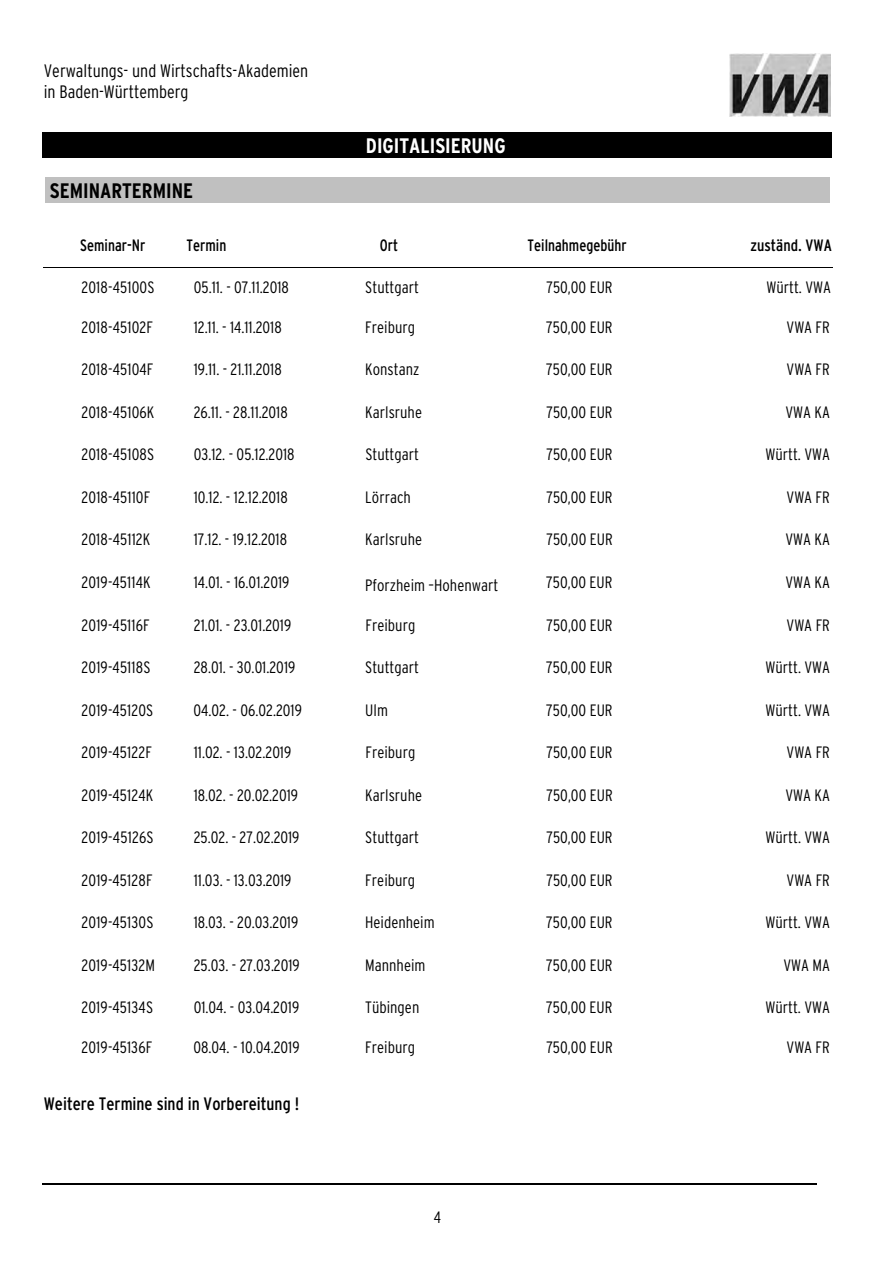
<style>
.page{position:relative;width:893px;height:1263px;background:#fff}
.page>*{position:absolute;margin:0;border:0;box-sizing:border-box;transform-origin:0 0}
.t1{font:700 21px "Interstate Condensed";color:#fff}
.t2{font:700 21px "Interstate Condensed";color:#000}
.t3{font:300 18px/21.6px "Interstate Condensed";color:#000}
.t4{font:18px "Interstate Condensed";color:#000}
.t5{font:300 16.5px "Interstate Condensed";color:#000}
.t6{font:16.5px "Interstate Condensed";color:#000;scale:.95 1}
.t7{font:16.5px "Interstate Condensed";color:#000}
</style>
<div class="page">
<div style="left:42px;top:133px;width:790px;height:25px;background:#000"></div>
<img style="left:729px;top:53px;width:101px;height:64px">
<hr style="left:43px;top:1184px;width:774px;height:1px;background:#000">
<div style="left:45px;top:178px;width:784px;height:25px;background:#c0c0c0"></div>
<hr style="left:43px;top:267px;width:790px;height:1px;background:#000">
<p class="t3" style="left:44px;top:61px;width:266px">Verwaltungs- und Wirtschafts-Akademien in Baden-Württemberg</p>
<p class="t2" style="left:50px;top:182px;width:145px">SEMINARTERMINE</p>
<p class="t1" style="left:366px;top:137px;width:141px">DIGITALISIERUNG</p>
<p class="t6" style="left:80px;top:239px;width:70px">Seminar-Nr</p>
<p class="t6" style="left:187px;top:239px;width:43px">Termin</p>
<p class="t6" style="left:380px;top:239px;width:21px">Ort</p>
<p class="t6" style="left:527px;top:239px;width:106px">Teilnahmegebühr</p>
<p class="t7" style="left:750px;top:239px;width:83px">zuständ. VWA</p>
<p class="t5" style="left:81px;top:281px;width:75px">2018-45100S</p>
<p class="t5" style="left:194px;top:281px;width:97px">05.11. - 07.11.2018</p>
<p class="t5" style="left:365px;top:281px;width:55px">Stuttgart</p>
<p class="t5" style="left:546px;top:281px;width:68px">750,00 EUR</p>
<p class="t5" style="left:766px;top:281px;width:66px">Württ. VWA</p>
<p class="t5" style="left:81px;top:321px;width:73px">2018-45102F</p>
<p class="t5" style="left:194px;top:321px;width:90px">12.11. - 14.11.2018</p>
<p class="t5" style="left:365px;top:321px;width:51px">Freiburg</p>
<p class="t5" style="left:546px;top:321px;width:68px">750,00 EUR</p>
<p class="t5" style="left:786px;top:321px;width:45px">VWA FR</p>
<p class="t5" style="left:81px;top:363px;width:74px">2018-45104F</p>
<p class="t5" style="left:194px;top:363px;width:89px">19.11. - 21.11.2018</p>
<p class="t5" style="left:365px;top:363px;width:56px">Konstanz</p>
<p class="t5" style="left:546px;top:363px;width:68px">750,00 EUR</p>
<p class="t5" style="left:786px;top:363px;width:45px">VWA FR</p>
<p class="t5" style="left:81px;top:406px;width:75px">2018-45106K</p>
<p class="t5" style="left:194px;top:406px;width:96px">26.11. - 28.11.2018</p>
<p class="t5" style="left:365px;top:406px;width:58px">Karlsruhe</p>
<p class="t5" style="left:546px;top:406px;width:68px">750,00 EUR</p>
<p class="t5" style="left:785px;top:406px;width:46px">VWA KA</p>
<p class="t5" style="left:81px;top:448px;width:74px">2018-45108S</p>
<p class="t5" style="left:194px;top:448px;width:102px">03.12. - 05.12.2018</p>
<p class="t5" style="left:365px;top:448px;width:55px">Stuttgart</p>
<p class="t5" style="left:546px;top:448px;width:68px">750,00 EUR</p>
<p class="t5" style="left:765px;top:448px;width:66px">Württ. VWA</p>
<p class="t5" style="left:81px;top:491px;width:71px">2018-45110F</p>
<p class="t5" style="left:194px;top:491px;width:95px">10.12. - 12.12.2018</p>
<p class="t5" style="left:365px;top:491px;width:47px">Lörrach</p>
<p class="t5" style="left:546px;top:491px;width:68px">750,00 EUR</p>
<p class="t5" style="left:786px;top:491px;width:45px">VWA FR</p>
<p class="t5" style="left:81px;top:533px;width:71px">2018-45112K</p>
<p class="t5" style="left:194px;top:533px;width:95px">17.12. - 19.12.2018</p>
<p class="t5" style="left:365px;top:533px;width:58px">Karlsruhe</p>
<p class="t5" style="left:546px;top:533px;width:68px">750,00 EUR</p>
<p class="t5" style="left:785px;top:533px;width:46px">VWA KA</p>
<p class="t5" style="left:81px;top:576px;width:71px">2019-45114K</p>
<p class="t5" style="left:194px;top:576px;width:97px">14.01. - 16.01.2019</p>
<p class="t5" style="left:365px;top:579px;width:135px">Pforzheim –Hohenwart</p>
<p class="t5" style="left:546px;top:576px;width:68px">750,00 EUR</p>
<p class="t5" style="left:785px;top:576px;width:46px">VWA KA</p>
<p class="t5" style="left:81px;top:619px;width:70px">2019-45116F</p>
<p class="t5" style="left:194px;top:619px;width:99px">21.01. - 23.01.2019</p>
<p class="t5" style="left:365px;top:619px;width:51px">Freiburg</p>
<p class="t5" style="left:546px;top:619px;width:68px">750,00 EUR</p>
<p class="t5" style="left:786px;top:619px;width:45px">VWA FR</p>
<p class="t5" style="left:81px;top:661px;width:71px">2019-45118S</p>
<p class="t5" style="left:194px;top:661px;width:103px">28.01. - 30.01.2019</p>
<p class="t5" style="left:365px;top:661px;width:55px">Stuttgart</p>
<p class="t5" style="left:546px;top:661px;width:68px">750,00 EUR</p>
<p class="t5" style="left:765px;top:661px;width:66px">Württ. VWA</p>
<p class="t5" style="left:81px;top:703px;width:73px">2019-45120S</p>
<p class="t5" style="left:194px;top:703px;width:110px">04.02. - 06.02.2019</p>
<p class="t5" style="left:365px;top:703px;width:24px">Ulm</p>
<p class="t5" style="left:546px;top:703px;width:68px">750,00 EUR</p>
<p class="t5" style="left:765px;top:703px;width:66px">Württ. VWA</p>
<p class="t5" style="left:81px;top:746px;width:72px">2019-45122F</p>
<p class="t5" style="left:194px;top:746px;width:99px">11.02. - 13.02.2019</p>
<p class="t5" style="left:365px;top:746px;width:51px">Freiburg</p>
<p class="t5" style="left:546px;top:746px;width:68px">750,00 EUR</p>
<p class="t5" style="left:786px;top:746px;width:45px">VWA FR</p>
<p class="t5" style="left:81px;top:789px;width:73px">2019-45124K</p>
<p class="t5" style="left:194px;top:789px;width:106px">18.02. - 20.02.2019</p>
<p class="t5" style="left:365px;top:789px;width:58px">Karlsruhe</p>
<p class="t5" style="left:546px;top:789px;width:68px">750,00 EUR</p>
<p class="t5" style="left:785px;top:789px;width:46px">VWA KA</p>
<p class="t5" style="left:81px;top:831px;width:74px">2019-45126S</p>
<p class="t5" style="left:194px;top:831px;width:107px">25.02. - 27.02.2019</p>
<p class="t5" style="left:365px;top:831px;width:55px">Stuttgart</p>
<p class="t5" style="left:546px;top:831px;width:68px">750,00 EUR</p>
<p class="t5" style="left:765px;top:831px;width:66px">Württ. VWA</p>
<p class="t5" style="left:81px;top:874px;width:73px">2019-45128F</p>
<p class="t5" style="left:194px;top:874px;width:99px">11.03. - 13.03.2019</p>
<p class="t5" style="left:365px;top:874px;width:52px">Freiburg</p>
<p class="t5" style="left:546px;top:874px;width:68px">750,00 EUR</p>
<p class="t5" style="left:786px;top:874px;width:45px">VWA FR</p>
<p class="t5" style="left:81px;top:916px;width:74px">2019-45130S</p>
<p class="t5" style="left:194px;top:916px;width:106px">18.03. - 20.03.2019</p>
<p class="t5" style="left:365px;top:916px;width:71px">Heidenheim</p>
<p class="t5" style="left:546px;top:916px;width:68px">750,00 EUR</p>
<p class="t5" style="left:765px;top:916px;width:66px">Württ. VWA</p>
<p class="t5" style="left:81px;top:959px;width:75px">2019-45132M</p>
<p class="t5" style="left:194px;top:959px;width:108px">25.03. - 27.03.2019</p>
<p class="t5" style="left:365px;top:959px;width:62px">Mannheim</p>
<p class="t5" style="left:546px;top:959px;width:68px">750,00 EUR</p>
<p class="t5" style="left:783px;top:959px;width:48px">VWA MA</p>
<p class="t5" style="left:81px;top:1001px;width:73px">2019-45134S</p>
<p class="t5" style="left:194px;top:1001px;width:107px">01.04. - 03.04.2019</p>
<p class="t5" style="left:365px;top:1001px;width:56px">Tübingen</p>
<p class="t5" style="left:546px;top:1001px;width:68px">750,00 EUR</p>
<p class="t5" style="left:765px;top:1001px;width:66px">Württ. VWA</p>
<p class="t5" style="left:81px;top:1041px;width:72px">2019-45136F</p>
<p class="t5" style="left:194px;top:1041px;width:108px">08.04. - 10.04.2019</p>
<p class="t5" style="left:365px;top:1041px;width:52px">Freiburg</p>
<p class="t5" style="left:546px;top:1041px;width:68px">750,00 EUR</p>
<p class="t5" style="left:786px;top:1041px;width:45px">VWA FR</p>
<p class="t4" style="left:44px;top:1097px;width:257px">Weitere Termine sind in Vorbereitung !</p>
<p class="t5" style="left:434px;top:1211px;width:9px">4</p>
</div>
